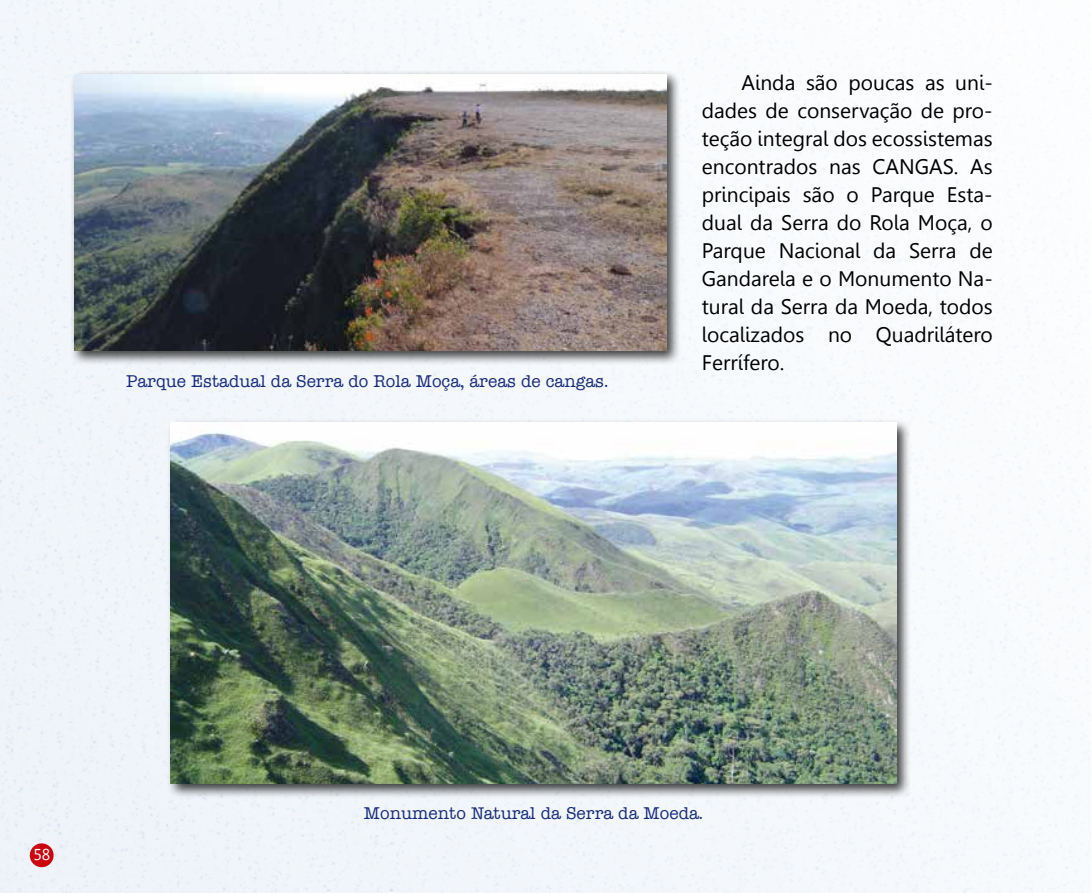
<style>
.page{position:relative;width:1092px;height:893px;background:#fff}
.page>*{position:absolute;margin:0;border:0;box-sizing:border-box;transform-origin:0 0}
.t1{font:21px/28px "Gisha";color:#000;text-align:justify}
.t2{font:500 17.5px "American Typ Itc DEE";color:#172b7c}
.t3{font:15.75px "Gisha";color:#fff}
</style>
<div class="page">
<img style="left:0;top:0;width:1091px;height:893px">
<div style="left:30px;top:843px;width:24px;height:24px;background:#cb0610;border-radius:50%"></div>
<div style="left:166px;top:418px;width:744px;height:381px;background:#000;opacity:.75"></div>
<img style="left:171px;top:422px;width:725px;height:361px">
<div style="left:70px;top:70px;width:611px;height:296px;background:#000;opacity:.75"></div>
<img style="left:74px;top:74px;width:593px;height:277px">
<p class="t2" style="left:126px;top:372px;width:483px">Parque Estadual da Serra do Rola Moça, áreas de cangas.</p>
<p class="t1" style="left:701px;top:69px;width:292px;text-indent:40px">Ainda são poucas as uni&shy;dades de conservação de pro&shy;teção integral dos ecossistemas encontrados nas CANGAS. As principais são o Parque Esta&shy;dual da Serra do Rola Moça, o Parque Nacional da Serra de Gandarela e o Monumento Na&shy;tural da Serra da Moeda, todos localizados no Quadrilátero Ferrífero.</p>
<p class="t3" style="left:33px;top:845px;width:18px">58</p>
<p class="t2" style="left:364px;top:803px;width:341px">Monumento Natural da Serra da Moeda.</p>
</div>
